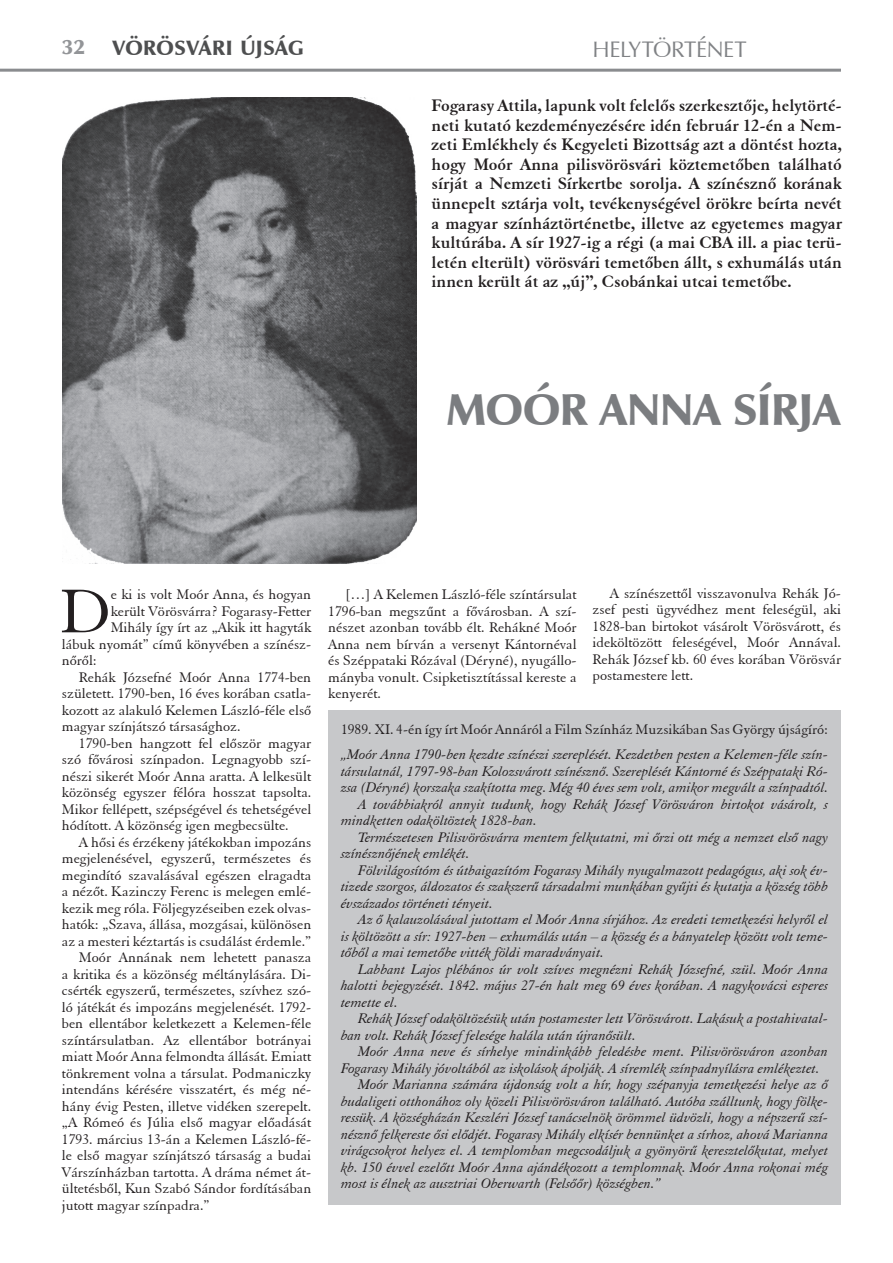
<style>
.page{position:relative;width:893px;height:1263px;background:#fff}
.page>*{position:absolute;margin:0;border:0;box-sizing:border-box;transform-origin:0 0}
.t1{font:66.6px "H Elegant Garamond BT";color:#231f20}
.t2{font:45px "H Zapf Humanist 601 Ultra BT";letter-spacing:-.005em;color:#7b7d80}
.t3{font:22.5px "H Zapf Humanist 601 BT";letter-spacing:-.015em;color:#808285}
.t4{font:21px "H Zapf Humanist 601 Ultra BT";letter-spacing:.02em;color:#4e4f50}
.t5{font:21px "H Zapf Humanist 601 Ultra BT";color:#939598}
.t6{font:18px/19.5px "H Elegant Garamond BT Bold";color:#231f20;text-align:justify}
.t7{font:15px/16.5px "H Elegant Garamond BT";color:#231f20;text-align:justify}
.t8{font:15px "H Elegant Garamond BT Italic";color:#231f20}
</style>
<div class="page">
<hr style="left:0;top:69px;width:841px;height:3px;background:#8a8c8f">
<div style="left:328px;top:710px;width:513px;height:495px;background:#c7c8ca"></div>
<img style="left:63px;top:98px;width:354px;height:466px">
<h3 class="t5" style="left:62px;top:34px;width:25px">32</h3>
<h3 class="t4" style="left:113px;top:35px;width:193px">VÖRÖSVÁRI ÚJSÁG</h3>
<h3 class="t3" style="left:593px;top:35px;width:155px">HELYTÖRTÉNET</h3>
<p class="t6" style="left:432px;top:96px;width:412px">Fogarasy Attila, lapunk volt felelős szerkesztője, helytörté&shy;neti kutató kezdeményezésére idén február 12-én a Nem&shy;zeti Emlékhely és Kegyeleti Bizottság azt a döntést hozta, hogy Moór Anna pilisvörösvári köztemetőben található sírját a Nemzeti Sírkertbe sorolja. A színésznő korának ünnepelt sztárja volt, tevékenységével örökre beírta nevét a magyar színháztörténetbe, illetve az egyetemes magyar kultúrába. A sír 1927-ig a régi (a mai CBA ill. a piac terü&shy;letén elterült) vörösvári temetőben állt, s exhumálás után innen került át az „új”, Csobánkai utcai temetőbe.</p>
<h2 class="t2" style="left:446px;top:382px;width:395px">MOÓR ANNA SÍRJA</h2>
<h1 class="t1" style="left:60px;top:572px;width:52px">D</h1>
<p class="t7" style="left:111px;top:586px;width:202px">e ki is volt Moór Anna, és hogyan</p>
<p class="t7" style="left:111px;top:602px;width:202px">került Vörösvárra? Fogarasy-Fetter</p>
<p class="t7" style="left:111px;top:619px;width:202px">Mihály így írt az „Akik itt hagyták</p>
<p class="t7" style="left:62px;top:635px;width:251px">lábuk nyomát” című könyvében a színész-</p>
<p class="t7" style="left:62px;top:652px;width:36px">nőről:</p>
<p class="t7" style="left:79px;top:668px;width:234px">Rehák Józsefné Moór Anna 1774-ben</p>
<p class="t7" style="left:62px;top:685px;width:251px">született. 1790-ben, 16 éves korában csatla-</p>
<p class="t7" style="left:62px;top:701px;width:251px">kozott az alakuló Kelemen László-féle első</p>
<p class="t7" style="left:62px;top:718px;width:180px">magyar színjátszó társasághoz.</p>
<p class="t7" style="left:79px;top:734px;width:234px">1790-ben hangzott fel először magyar</p>
<p class="t7" style="left:62px;top:751px;width:251px">szó fővárosi színpadon. Legnagyobb szí-</p>
<p class="t7" style="left:62px;top:767px;width:251px">nészi sikerét Moór Anna aratta. A lelkesült</p>
<p class="t7" style="left:62px;top:784px;width:251px">közönség egyszer félóra hosszat tapsolta.</p>
<p class="t7" style="left:62px;top:800px;width:251px">Mikor fellépett, szépségével és tehetségével</p>
<p class="t7" style="left:62px;top:817px;width:228px">hódított. A közönség igen megbecsülte.</p>
<p class="t7" style="left:79px;top:833px;width:234px">A hősi és érzékeny játékokban impozáns</p>
<p class="t7" style="left:62px;top:850px;width:251px">megjelenésével, egyszerű, természetes és</p>
<p class="t7" style="left:62px;top:866px;width:251px">megindító szavalásával egészen elragadta</p>
<p class="t7" style="left:62px;top:883px;width:251px">a nézőt. Kazinczy Ferenc is melegen emlé-</p>
<p class="t7" style="left:62px;top:899px;width:251px">kezik meg róla. Följegyzéseiben ezek olvas-</p>
<p class="t7" style="left:62px;top:916px;width:251px">hatók: „Szava, állása, mozgásai, különösen</p>
<p class="t7" style="left:62px;top:932px;width:251px">az a mesteri kéztartás is csudálást érdemle.”</p>
<p class="t7" style="left:79px;top:949px;width:234px">Moór Annának nem lehetett panasza</p>
<p class="t7" style="left:62px;top:965px;width:251px">a kritika és a közönség méltánylására. Di-</p>
<p class="t7" style="left:62px;top:982px;width:251px">csérték egyszerű, természetes, szívhez szó-</p>
<p class="t7" style="left:62px;top:998px;width:251px">ló játékát és impozáns megjelenését. 1792-</p>
<p class="t7" style="left:62px;top:1015px;width:251px">ben ellentábor keletkezett a Kelemen-féle</p>
<p class="t7" style="left:62px;top:1031px;width:251px">színtársulatban. Az ellentábor botrányai</p>
<p class="t7" style="left:62px;top:1048px;width:251px">miatt Moór Anna felmondta állását. Emiatt</p>
<p class="t7" style="left:62px;top:1064px;width:251px">tönkrement volna a társulat. Podmaniczky</p>
<p class="t7" style="left:62px;top:1081px;width:251px">intendáns kérésére visszatért, és még né-</p>
<p class="t7" style="left:62px;top:1097px;width:251px">hány évig Pesten, illetve vidéken szerepelt.</p>
<p class="t7" style="left:62px;top:1114px;width:251px">„A Rómeó és Júlia első magyar előadását</p>
<p class="t7" style="left:62px;top:1130px;width:251px">1793. március 13-án a Kelemen László-fé-</p>
<p class="t7" style="left:62px;top:1147px;width:251px">le első magyar színjátszó társaság a budai</p>
<p class="t7" style="left:62px;top:1163px;width:251px">Várszínházban tartotta. A dráma német át-</p>
<p class="t7" style="left:62px;top:1180px;width:251px">ültetésből, Kun Szabó Sándor fordításában</p>
<p class="t7" style="left:62px;top:1196px;width:149px">jutott magyar színpadra.”</p>
<p class="t7" style="left:328px;top:586px;width:250px;text-indent:17px">[…] A Kelemen László-féle színtársulat 1796-ban megszűnt a fővárosban. A szí&shy;nészet azonban tovább élt. Rehákné Moór Anna nem bírván a versenyt Kántornéval és Széppataki Rózával (Déryné), nyugállo&shy;mányba vonult. Csipketisztítással kereste a kenyerét.</p>
<p class="t7" style="left:593px;top:584px;width:250px;text-indent:17px">A színészettől visszavonulva Rehák Jó&shy;zsef pesti ügyvédhez ment feleségül, aki 1828-ban birtokot vásárolt Vörösvárott, és ideköltözött feleségével, Moór Annával.<br>Rehák József kb. 60 éves korában Vörösvár postamestere lett.</p>
<p class="t7" style="left:341px;top:721px;width:489px">1989. XI. 4-én így írt Moór Annáról a Film Színház Muzsikában Sas György újságíró:</p>
<p class="t8" style="left:341px;top:746px;width:489px">„Moór Anna 1790-ben kezdte színészi szereplését. Kezdetben pesten a Kelemen-féle szín-</p>
<p class="t8" style="left:341px;top:762px;width:489px">társulatnál, 1797-98-ban Kolozsvárott színésznő. Szereplését Kántorné és Széppataki Ró-</p>
<p class="t8" style="left:341px;top:779px;width:489px">zsa (Déryné) korszaka szakította meg. Még 40 éves sem volt, amikor megvált a színpadtól.</p>
<p class="t8" style="left:358px;top:795px;width:472px">A továbbiakról annyit tudunk, hogy Rehák József Vörösváron birtokot vásárolt, s</p>
<p class="t8" style="left:341px;top:812px;width:197px">mindketten odaköltöztek 1828-ban.</p>
<p class="t8" style="left:358px;top:828px;width:472px">Természetesen Pilisvörösvárra mentem felkutatni, mi őrzi ott még a nemzet első nagy</p>
<p class="t8" style="left:341px;top:845px;width:130px">színésznőjének emlékét.</p>
<p class="t8" style="left:358px;top:861px;width:472px">Fölvilágosítóm és útbaigazítóm Fogarasy Mihály nyugalmazott pedagógus, aki sok év-</p>
<p class="t8" style="left:341px;top:878px;width:489px">tizede szorgos, áldozatos és szakszerű társadalmi munkában gyűjti és kutatja a község több</p>
<p class="t8" style="left:341px;top:894px;width:153px">évszázados történeti tényeit.</p>
<p class="t8" style="left:358px;top:911px;width:472px">Az ő kalauzolásával jutottam el Moór Anna sírjához. Az eredeti temetkezési helyről el</p>
<p class="t8" style="left:341px;top:927px;width:489px">is költözött a sír: 1927-ben – exhumálás után – a község és a bányatelep között volt teme-</p>
<p class="t8" style="left:341px;top:944px;width:264px">tőből a mai temetőbe vitték földi maradványait.</p>
<p class="t8" style="left:358px;top:960px;width:472px">Labbant Lajos plébános úr volt szíves megnézni Rehák Józsefné, szül. Moór Anna</p>
<p class="t8" style="left:341px;top:977px;width:489px">halotti bejegyzését. 1842. május 27-én halt meg 69 éves korában. A nagykovácsi esperes</p>
<p class="t8" style="left:341px;top:993px;width:58px">temette el.</p>
<p class="t8" style="left:358px;top:1010px;width:472px">Rehák József odaköltözésük után postamester lett Vörösvárott. Lakásuk a postahivatal-</p>
<p class="t8" style="left:341px;top:1026px;width:296px">ban volt. Rehák József felesége halála után újranősült.</p>
<p class="t8" style="left:358px;top:1043px;width:472px">Moór Anna neve és sírhelye mindinkább feledésbe ment. Pilisvörösváron azonban</p>
<p class="t8" style="left:341px;top:1059px;width:480px">Fogarasy Mihály jóvoltából az iskolások ápolják. A síremlék színpadnyílásra emlékeztet.</p>
<p class="t8" style="left:358px;top:1076px;width:472px">Moór Marianna számára újdonság volt a hír, hogy szépanyja temetkezési helye az ő</p>
<p class="t8" style="left:341px;top:1092px;width:489px">budaligeti otthonához oly közeli Pilisvörösváron található. Autóba szálltunk, hogy fölke-</p>
<p class="t8" style="left:341px;top:1109px;width:489px">ressük. A községházán Keszléri József tanácselnök örömmel üdvözli, hogy a népszerű szí-</p>
<p class="t8" style="left:341px;top:1125px;width:489px">nésznő felkereste ősi elődjét. Fogarasy Mihály elkísér bennünket a sírhoz, ahová Marianna</p>
<p class="t8" style="left:341px;top:1142px;width:489px">virágcsokrot helyez el. A templomban megcsodáljuk a gyönyörű keresztelőkutat, melyet</p>
<p class="t8" style="left:341px;top:1158px;width:489px">kb. 150 évvel ezelőtt Moór Anna ajándékozott a templomnak. Moór Anna rokonai még</p>
<p class="t8" style="left:341px;top:1175px;width:321px">most is élnek az ausztriai Oberwarth (Felsőőr) községben.”</p>
</div>
